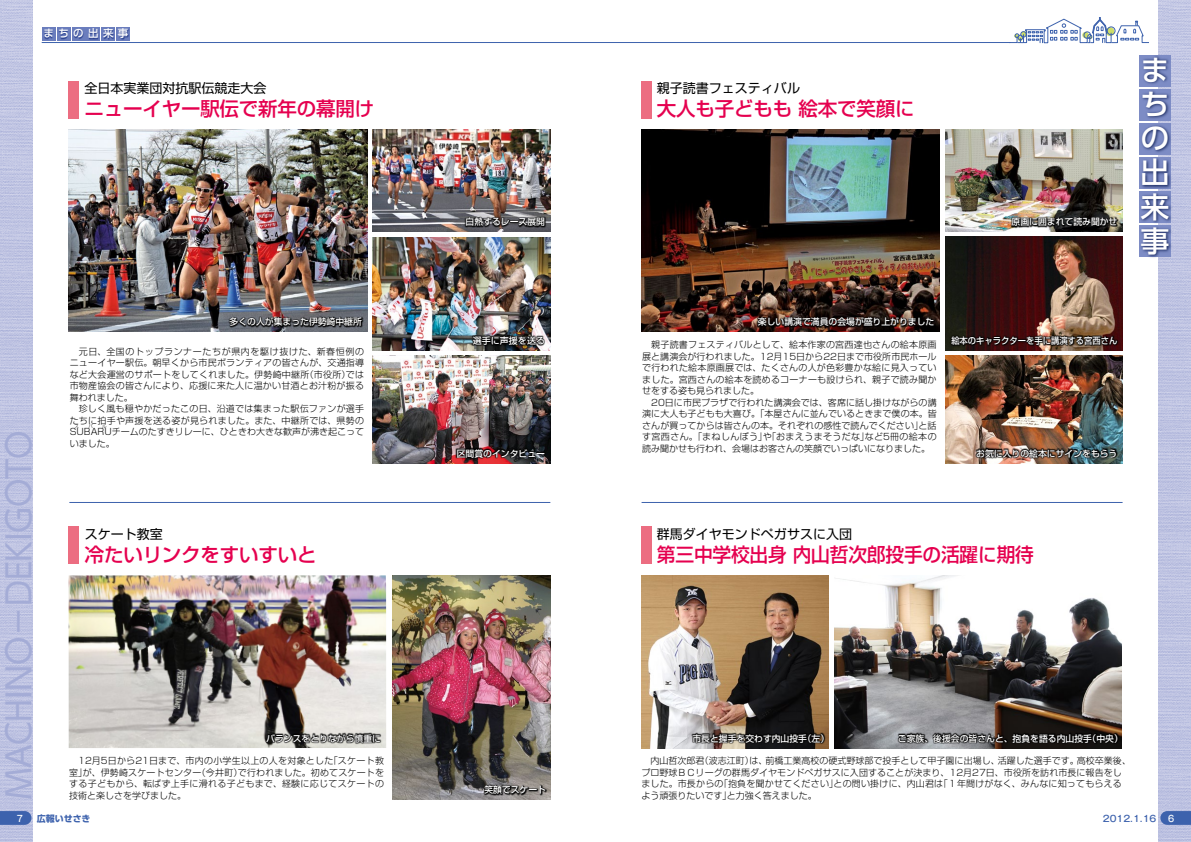
<style>
.page{position:relative;width:1191px;height:842px;background:#fff}
.page>*{position:absolute;margin:0;border:0;box-sizing:border-box;transform-origin:0 0}
.t1{font:33px "UD Shin Go Pro";letter-spacing:-.01em;color:#a4acd6;scale:.95 1}
.t2{font:500 29px/34.2px "UD Shin Go Pro";color:#fff;text-align:justify}
.t3{font:500 19.5px "Shin Go Pr 5";letter-spacing:-.01em;color:#e5004f}
.t4{font:500 19.5px "Shin Go Pr 5";letter-spacing:-.01em;color:#e5004f;scale:.96 1}
.t5{font:13px "Shin Go Pr 5";color:#000}
.t6{font:500 10.5px "UD Shin Go Pro";letter-spacing:.42em;color:#fff}
.t7{font:300 9px/11.5px "Shin Go Pr 5";letter-spacing:.02em;color:#000}
.t8{font:500 9px "Shin Go Pr 5";color:#fff}
.t9{font:300 9px/11.5px "Shin Go Pr 5";color:#000}
.t10{font:500 9px "Shin Go Pr 5";color:#fff;scale:.92 1}
.t11{font:500 9px "Gothic MB101 Pr 5";color:#3d62ad}
.t12{font:700 9px "UD Shin Go Pro";color:#3d62ad}
.t13{font:500 9px "Gothic MB101 Pr 5";color:#fff;scale:.9 1}
.t14{font:300 4.5px "Shin Go Pr 5";color:#000}
</style>
<div class="page">
<img style="left:0;top:0;width:33px;height:842px">
<img style="left:1158px;top:0;width:33px;height:842px">
<svg style="left:1160px;top:811px;width:31px;height:14px"></svg>
<svg style="left:0;top:811px;width:31px;height:14px"></svg>
<hr style="left:69px;top:502px;width:481px;height:1px;background:#3d62ad">
<hr style="left:641px;top:502px;width:481px;height:1px;background:#3d62ad">
<div style="left:69px;top:527px;width:10px;height:37px;background:#ec6d81"></div>
<img style="left:69px;top:575px;width:317px;height:173px">
<img style="left:392px;top:575px;width:158px;height:224px">
<div style="left:641px;top:527px;width:10px;height:37px;background:#ec6d81"></div>
<img style="left:641px;top:575px;width:187px;height:173px">
<img style="left:834px;top:575px;width:288px;height:122px">
<div style="left:641px;top:81px;width:10px;height:37px;background:#ec6d81"></div>
<img style="left:641px;top:130px;width:298px;height:202px">
<img style="left:945px;top:130px;width:177px;height:101px">
<img style="left:946px;top:237px;width:176px;height:62px">
<img style="left:945px;top:383px;width:177px;height:28px">
<div style="left:68px;top:81px;width:11px;height:37px;background:#ec6d81"></div>
<img style="left:69px;top:129px;width:298px;height:203px">
<img style="left:373px;top:130px;width:177px;height:101px">
<img style="left:373px;top:237px;width:177px;height:113px">
<img style="left:373px;top:356px;width:177px;height:107px">
<img style="left:229px;top:697px;width:189px;height:84px">
<img style="left:447px;top:748px;width:104px;height:52px">
<img style="left:655px;top:697px;width:467px;height:52px">
<img style="left:720px;top:280px;width:251px;height:52px">
<img style="left:974px;top:180px;width:149px;height:84px">
<img style="left:914px;top:299px;width:209px;height:84px">
<img style="left:945px;top:411px;width:178px;height:53px">
<img style="left:192px;top:280px;width:207px;height:85px">
<img style="left:429px;top:180px;width:122px;height:84px">
<img style="left:436px;top:299px;width:115px;height:84px">
<img style="left:420px;top:411px;width:131px;height:53px">
<svg style="left:1009px;top:17px;width:139px;height:27px"></svg>
<div style="left:42px;top:27px;width:14px;height:13px;background:#6a7dbd"></div>
<img style="left:43px;top:27px;width:87px;height:14px">
<hr style="left:42px;top:42px;width:968px;height:1px;background:#3d62ad">
<img style="left:1139px;top:52px;width:35px;height:214px">
<p class="t6" style="left:44px;top:25px;width:86px">まちの出来事</p>
<h3 class="t5" style="left:84px;top:78px;width:183px">全日本実業団対抗駅伝競走大会</h3>
<h3 class="t3" style="left:84px;top:93px;width:291px">ニューイヤー駅伝で新年の幕開け</h3>
<h1 class="t1" style="left:-8px;top:799px;width:389px;rotate:-90deg">MACHINO－DEKIGOTO</h1>
<p class="t8" style="left:230px;top:315px;width:134px">多くの人が集まった伊勢崎中継所</p>
<p class="t7" style="left:70px;top:345px;width:296px;text-align:right">　元日、全国のトップランナーたちが県内を駆け抜けた、新春恒例のニューイヤー駅伝。朝早くから市民ボランティアの皆さんが、交通指導では</p>
<p class="t7" style="left:70px;top:368px;width:296px">など大会運営のサポートをしてくれました。伊勢崎中継所<br>市物産協会の皆さんにより、応援に来た人に温かい甘酒とお汁粉が振る舞われました。<br>　珍しく風も穏やかだったこの日、沿道では集まった駅伝ファンが選手たちに拍手や声援を送る姿が見られました。また、中継所では、県勢の<br>SUBARUチームのたすきリレーに、ひときわ大きな歓声が沸き起こっていました。</p>
<p class="t7" style="left:305px;top:368px;width:47px">（市役所）</p>
<p class="t14" style="left:88px;top:422px;width:11px">バ　</p>
<p class="t14" style="left:102px;top:422px;width:6px">ル</p>
<p class="t14" style="left:75px;top:422px;width:11px">ス　</p>
<h3 class="t5" style="left:85px;top:523px;width:80px">スケート教室</h3>
<h3 class="t3" style="left:85px;top:539px;width:233px">冷たいリンクをすいすいと</h3>
<p class="t8" style="left:266px;top:731px;width:116px">バランスをとりながら慎重に</p>
<p class="t7" style="left:329px;top:754px;width:57px">「スケート教</p>
<p class="t7" style="left:238px;top:754px;width:148px;text-indent:-169px">　12月5日から21日まで、市内の小学生以上の人を対象とした<br>で行われました。初めてスケートを</p>
<p class="t7" style="left:197px;top:766px;width:47px">（今井町）</p>
<p class="t7" style="left:69px;top:766px;width:316px">室が」、伊勢崎スケートセンター<br>する子どもから、転ばず上手に滑れる子どもまで、経験に応じてスケートの技術と楽しさを学びました。</p>
<p class="t13" style="left:17px;top:811px;width:8px">7</p>
<p class="t12" style="left:37px;top:811px;width:55px">広報いせさき</p>
<p class="t8" style="left:465px;top:214px;width:81px">白熱するレース展開</p>
<p class="t8" style="left:473px;top:333px;width:73px">選手に声援を送る</p>
<p class="t8" style="left:457px;top:446px;width:90px">区間賞のインタビュー</p>
<p class="t8" style="left:484px;top:782px;width:63px">笑顔でスケート</p>
<h3 class="t5" style="left:657px;top:78px;width:144px">親子読書フェスティバル</h3>
<h3 class="t3" style="left:657px;top:93px;width:259px">大人も子どもも絵本で笑顔に</h3>
<p class="t8" style="left:1011px;top:214px;width:107px">原画に囲まれて読み聞かせ</p>
<h2 class="t2" style="left:1140px;top:52px;width:30px">まちの出来事</h2>
<p class="t8" style="left:758px;top:315px;width:178px">楽しい講演で満員の会場が盛り上がりました</p>
<p class="t7" style="left:642px;top:338px;width:296px">　親子読書フェスティバルとして、絵本作家の宮西達也さんの絵本原画</p>
<p class="t7" style="left:642px;top:350px;width:296px">展と講演会が行われました。12月15日から22日まで市役所市民ホール</p>
<p class="t7" style="left:642px;top:361px;width:296px">で行われた絵本原画展では、たくさんの人が色彩豊かな絵に見入ってい</p>
<p class="t7" style="left:642px;top:373px;width:296px">ました。宮西さんの絵本を読めるコーナーも設けられ、親子で読み聞か</p>
<p class="t9" style="left:642px;top:384px;width:118px">せをする姿も見られました。</p>
<p class="t7" style="left:642px;top:396px;width:296px">　20日に市民プラザで行われた講演会では、客席に話し掛けながらの講</p>
<p class="t7" style="left:642px;top:407px;width:296px">演に大人も子どもも大喜び。「本屋さんに並んでいるときまで僕の本。皆</p>
<p class="t7" style="left:918px;top:419px;width:20px">と話</p>
<p class="t7" style="left:865px;top:419px;width:73px;text-indent:-223px">さんが買ってからは皆さんの本。それぞれの感性で読んでください」<br>など5冊の絵本の</p>
<p class="t9" style="left:642px;top:430px;width:289px">す宮西さん。「まねしんぼう 「や」 おまえうまそうだな」<br>読み聞かせも行われ、会場はお客さんの笑顔でいっぱいになりました。</p>
<p class="t10" style="left:951px;top:333px;width:182px">絵本のキャラクターを手に講演する宮西さん</p>
<p class="t8" style="left:976px;top:446px;width:143px">お気に入りの絵本にサインをもらう</p>
<h3 class="t5" style="left:657px;top:523px;width:196px">群馬ダイヤモンドペガサスに入団</h3>
<h3 class="t4" style="left:657px;top:539px;width:394px">第三中学校出身内山哲次郎投手の活躍に期待</h3>
<p class="t8" style="left:802px;top:731px;width:28px">（左）</p>
<p class="t8" style="left:692px;top:731px;width:116px">市長と握手を交わす内山投手</p>
<p class="t8" style="left:898px;top:731px;width:196px">ご家族、後援会の皆さんと、抱負を語る内山投手</p>
<p class="t8" style="left:1087px;top:731px;width:37px">（中央(</p>
<p class="t7" style="left:700px;top:754px;width:69px">（波志江町は）、</p>
<p class="t7" style="left:641px;top:754px;width:64px">　内山哲次郎君</p>
<p class="t7" style="left:641px;top:766px;width:482px">プロ野球ＢＣリーグの群馬ダイヤモンドペガサスに入団することが決まり、12月27日、市役所を訪れ市長に報告をし</p>
<p class="t7" style="left:938px;top:777px;width:185px">「１年間けがなく、みんなに知ってもらえる</p>
<p class="t9" style="left:997px;top:754px;width:82px">活躍した選手です。</p>
<p class="t9" style="left:765px;top:754px;width:235px">前橋工業高校の硬式野球部で投手として甲子園に出場し、</p>
<p class="t7" style="left:1077px;top:754px;width:55px">高校卒業後、</p>
<p class="t7" style="left:719px;top:777px;width:120px">「抱負を聞かせてください」</p>
<p class="t7" style="left:833px;top:777px;width:111px">との問い掛けに、内山君は</p>
<p class="t7" style="left:641px;top:777px;width:84px">ました。市長からの</p>
<p class="t9" style="left:727px;top:789px;width:91px">と力強く答えました。</p>
<p class="t9" style="left:641px;top:789px;width:91px">よう頑張りたいです」</p>
<p class="t11" style="left:1102px;top:811px;width:55px">2012.1.16</p>
<p class="t13" style="left:1168px;top:811px;width:8px">6</p>
</div>
